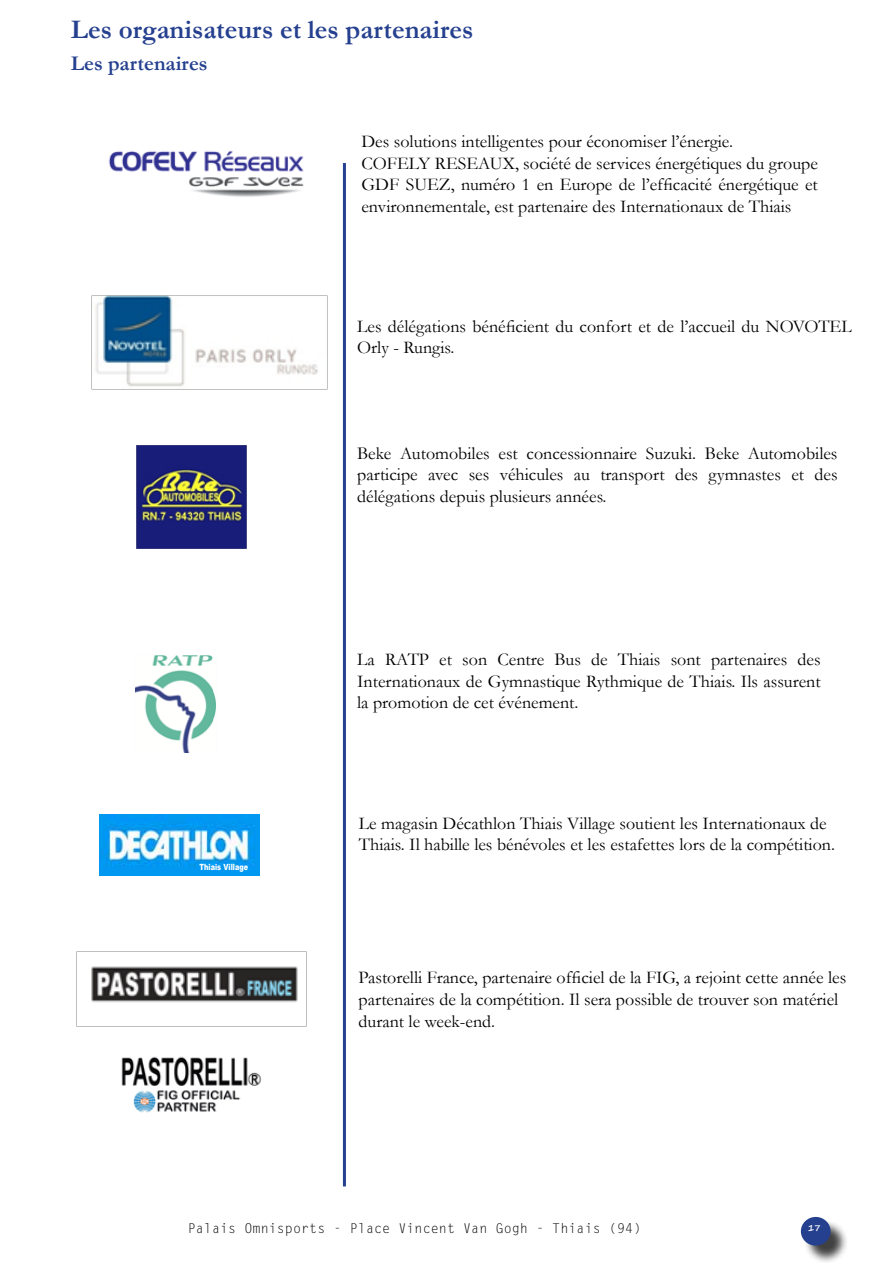
<style>
.page{position:relative;width:893px;height:1263px;background:#fff}
.page>*{position:absolute;margin:0;border:0;box-sizing:border-box;transform-origin:0 0}
.t1{font:700 27px "Garamond";color:#25408f}
.t2{font:700 21px "Garamond";color:#25408f}
.t3{font:18px/21.6px "Garamond";color:#000}
.t4{font:13.5px "Letter Gothic Std";color:#000}
.t5{font:700 9px "Segoe Script";color:#fff}
.t6{font:900 8.55px "Arial";color:#fff;scale:.76 1}
</style>
<div class="page">
<div style="left:804px;top:1220px;width:45px;height:43px;background:#000;opacity:.75"></div>
<div style="left:801px;top:1217px;width:30px;height:28px;background:#25408f;border-radius:50%"></div>
<img style="left:108px;top:150px;width:196px;height:47px">
<hr style="left:343px;top:163px;width:3px;height:1023px;background:#25408f">
<img style="left:135px;top:655px;width:81px;height:98px">
<img style="left:136px;top:445px;width:111px;height:104px">
<img style="left:91px;top:295px;width:236px;height:95px">
<img style="left:100px;top:814px;width:160px;height:61px">
<img style="left:76px;top:951px;width:231px;height:76px">
<img style="left:121px;top:1056px;width:141px;height:57px">
<h1 class="t1" style="left:71px;top:11px;width:404px">Les organisateurs et les partenaires</h1>
<p class="t2" style="left:71px;top:49px;width:138px">Les partenaires</p>
<p class="t3" style="left:361px;top:130px;width:458px">Des solutions intelligentes pour économiser l’énergie.<br>COFELY RESEAUX, société de services énergétiques du groupe GDF SUEZ, numéro 1 en Europe de l’efficacité énergétique et environnementale, est partenaire des Internationaux de Thiais</p>
<p class="t3" style="left:357px;top:315px;width:496px">Les délégations bénéficient du confort et de l’accueil du NOVOTEL<br>Orly - Rungis.</p>
<p class="t3" style="left:357px;top:442px;width:482px;text-align:justify">Beke Automobiles est concessionnaire Suzuki. Beke Automobiles participe avec ses véhicules au transport des gymnastes et des délégations depuis plusieurs années.</p>
<p class="t3" style="left:357px;top:648px;width:465px;text-align:justify">La RATP et son Centre Bus de Thiais sont partenaires des Internationaux de Gymnastique Rythmique de Thiais. Ils assurent la promotion de cet événement.</p>
<p class="t6" style="left:200px;top:860px;width:65px">Thiais Village</p>
<p class="t3" style="left:359px;top:812px;width:478px">Le magasin Décathlon Thiais Village soutient les Internationaux de<br>Thiais. Il habille les bénévoles et les estafettes lors de la compétition.</p>
<p class="t3" style="left:359px;top:966px;width:489px">Pastorelli France, partenaire officiel de la FIG, a rejoint cette année les partenaires de la compétition. Il sera possible de trouver son matériel durant le week-end.</p>
<p class="t4" style="left:188px;top:1221px;width:455px">Palais Omnisports - Place Vincent Van Gogh - Thiais (94)</p>
<p class="t5" style="left:808px;top:1221px;width:15px">17</p>
</div>
